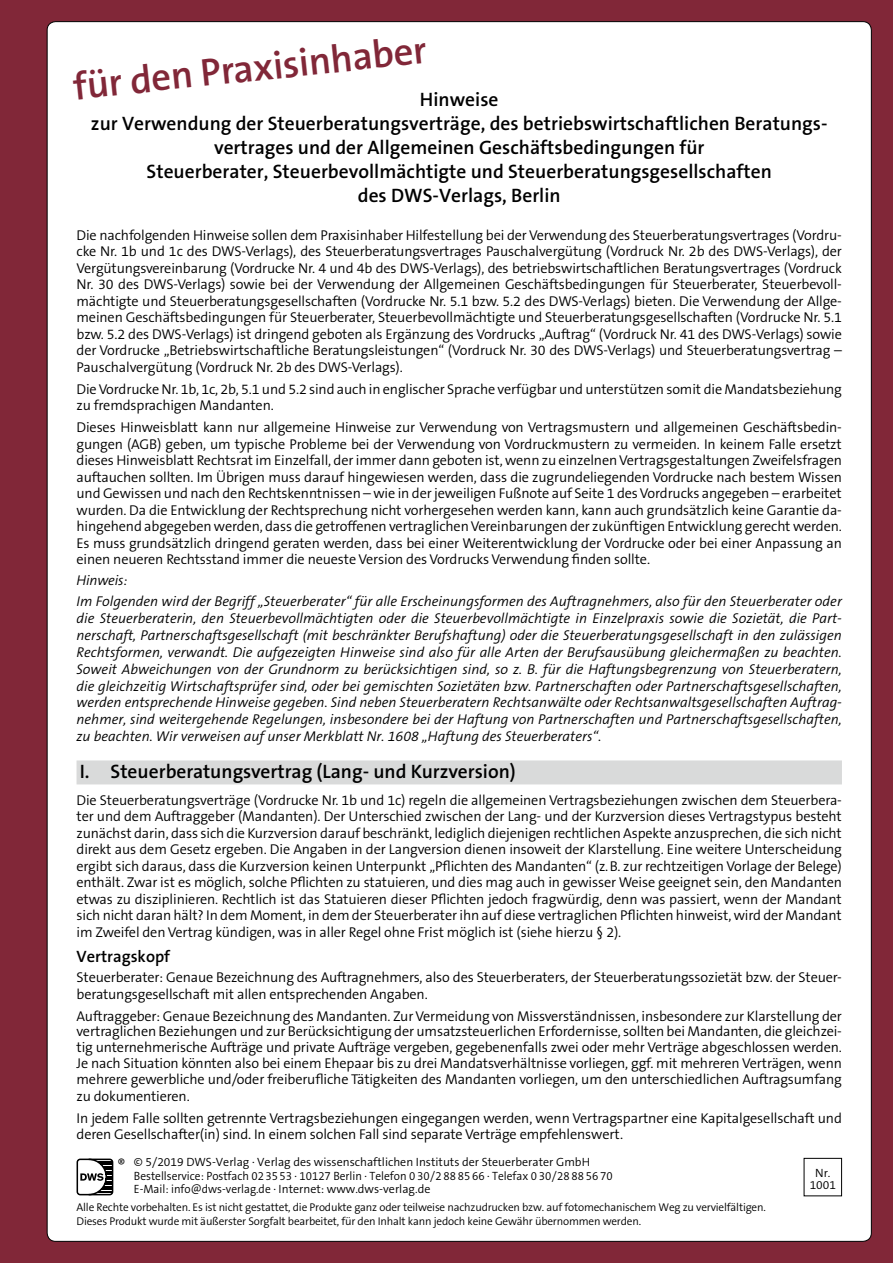
<style>
.page{position:relative;width:893px;height:1263px;background:#812738}
.page>*{position:absolute;margin:0;border:0;box-sizing:border-box;transform-origin:0 0}
.t1{font:600 39px "The Sans B6";color:#812738}
.t2{font:600 19.5px/24px "The Sans B6";color:#000;text-align:center}
.t3{font:600 16.5px "The Sans B6";color:#000}
.t4{font:300 14.25px/16.5px "The Sans B4";letter-spacing:-.01em;color:#000;text-align:justify}
.t5{font:italic 300 14.25px/16.8px "The Sans B4";color:#000}
.t6{font:300 12px/13.5px "The Sans B4";color:#000}
.t7{font:300 11.25px/13.5px "The Sans B4";letter-spacing:-.015em;color:#000}
.s1{font-size:14.25px}
</style>
<div class="page">
<div style="left:47px;top:22px;width:824px;height:1219px;background:#fff;border-radius:9px"></div>
<div style="left:77px;top:760px;width:765px;height:24px;background:#d9dada"></div>
<svg style="left:77px;top:1158px;width:36px;height:37px"></svg>
<div style="left:804px;top:1158px;width:38px;height:38px;border:1px solid #000"></div>
<h1 class="t1" style="left:71px;top:66px;width:357px;rotate:-6deg">für den Praxisinhaber</h1>
<p class="t2" style="left:91px;top:88px;width:738px">Hinweise<br>zur Verwendung der Steuerberatungsverträge, des betriebswirtschaftlichen Beratungs&shy;vertrages und der Allgemeinen Geschäftsbedingungen für<br>Steuerberater, Steuerbevollmächtigte und Steuerberatungsgesellschaften<br>des DWS-Verlags, Berlin</p>
<p class="t4" style="left:77px;top:227px;width:767px">Die nachfolgenden Hinweise sollen dem Praxisinhaber Hilfestellung bei der Verwendung des Steuerberatungsvertrages (Vordru&shy;cke Nr. 1b und 1c des DWS-Verlags), des Steuerberatungsvertrages Pauschalvergütung (Vordruck Nr. 2b des DWS-Verlags), der Vergütungsvereinbarung (Vordrucke Nr. 4 und 4b des DWS-Verlags), des betriebswirtschaftlichen Beratungsvertrages (Vordruck Nr. 30 des DWS-Verlags) sowie bei der Verwendung der Allgemeinen Geschäftsbedingungen für Steuerberater, Steuerbevoll&shy;mächtigte und Steuerberatungsgesellschaften (Vordrucke Nr. 5.1 bzw. 5.2 des DWS-Verlags) bieten. Die Verwendung der Allge&shy;meinen Geschäftsbedingungen für Steuerberater, Steuerbevollmächtigte und Steuerberatungsgesellschaften (Vordrucke Nr. 5.1 bzw. 5.2 des DWS-Verlags) ist dringend geboten als Ergänzung des Vordrucks „Auftrag“ (Vordruck Nr. 41 des DWS-Verlags) sowie der Vordrucke „Betriebswirtschaftliche Beratungsleistungen“ (Vordruck Nr. 30 des DWS-Verlags) und Steuerberatungsvertrag – Pauschalvergütung (Vordruck Nr. 2b des DWS-Verlags).</p>
<p class="t4" style="left:77px;top:381px;width:767px">Die Vordrucke Nr. 1b, 1c, 2b, 5.1 und 5.2 sind auch in englischer Sprache verfügbar und unterstützen somit die Mandatsbeziehung zu fremdsprachigen Mandanten.</p>
<p class="t4" style="left:77px;top:419px;width:767px">Dieses Hinweisblatt kann nur allgemeine Hinweise zur Verwendung von Vertragsmustern und allgemeinen Geschäftsbedin&shy;gungen (AGB) geben, um typische Probleme bei der Verwendung von Vordruckmustern zu vermeiden. In keinem Falle ersetzt dieses Hinweisblatt Rechtsrat im Einzelfall, der immer dann geboten ist, wenn zu einzelnen Vertragsgestaltungen Zweifelsfragen auftauchen sollten. Im Übrigen muss darauf hingewiesen werden, dass die zugrundeliegenden Vordrucke nach bestem Wissen und Gewissen und nach den Rechtskenntnissen – wie in der jeweiligen Fußnote auf Seite 1 des Vordrucks angegeben – erarbeitet wurden. Da die Entwicklung der Rechtsprechung nicht vorhergesehen werden kann, kann auch grundsätzlich keine Garantie da&shy;hingehend abgegeben werden, dass die getroffenen vertraglichen Vereinbarungen der zukünftigen Entwicklung gerecht werden.<br>Es muss grundsätzlich dringend geraten werden, dass bei einer Weiterentwicklung der Vordrucke oder bei einer Anpassung an einen neueren Rechtsstand immer die neueste Version des Vordrucks Verwendung finden sollte.</p>
<p class="t5" style="left:77px;top:571px;width:767px;line-height:20.7px">Hinweis:<br>Im Folgenden wird der Begriff „Steuerberater“ für alle Erscheinungsformen des Auftragnehmers, also für den Steuerberater oder</p>
<p class="t5" style="left:77px;top:610px;width:767px;text-align:justify">die Steuerberaterin, den Steuerbevollmächtigten oder die Steuerbevollmächtigte in Einzelpraxis sowie die Sozietät, die Part&shy;nerschaft, Partnerschaftsgesellschaft (mit beschränkter Berufshaftung) oder die Steuerberatungsgesellschaft in den zulässigen Rechtsformen, verwandt. Die aufgezeigten Hinweise sind also für alle Arten der Berufsausübung gleichermaßen zu beachten.<br>Soweit Abweichungen von der Grundnorm zu berücksichtigen sind, so z. B. für die Haftungsbegrenzung von Steuerberatern, die gleichzeitig Wirtschaftsprüfer sind, oder bei gemischten Sozietäten bzw. Partnerschaften oder Partnerschaftsgesellschaften, werden entsprechende Hinweise gegeben. Sind neben Steuerberatern Rechtsanwälte oder Rechtsanwaltsgesellschaften Auftrag&shy;nehmer, sind weitergehende Regelungen, insbesondere bei der Haftung von Partnerschaften und Partnerschaftsgesellschaften, zu beachten. Wir verweisen auf unser Merkblatt Nr. 1608 „Haftung des Steuerberaters“.</p>
<h2 class="t2" style="left:80px;top:760px;width:438px">I. Steuerberatungsvertrag (Lang- und Kurzversion)</h2>
<p class="t4" style="left:77px;top:792px;width:767px">Die Steuerberatungsverträge (Vordrucke Nr. 1b und 1c) regeln die allgemeinen Vertragsbeziehungen zwischen dem Steuerbera&shy;ter und dem Auftraggeber (Mandanten). Der Unterschied zwischen der Lang- und der Kurzversion dieses Vertragstypus besteht zunächst darin, dass sich die Kurzversion darauf beschränkt, lediglich diejenigen rechtlichen Aspekte anzusprechen, die sich nicht direkt aus dem Gesetz ergeben. Die Angaben in der Langversion dienen insoweit der Klarstellung. Eine weitere Unterscheidung ergibt sich daraus, dass die Kurzversion keinen Unterpunkt „Pflichten des Mandanten“ (z.B. zur rechtzeitigen Vorlage der Belege) enthält. Zwar ist es möglich, solche Pflichten zu statuieren, und dies mag auch in gewisser Weise geeignet sein, den Mandanten etwas zu disziplinieren. Rechtlich ist das Statuieren dieser Pflichten jedoch fragwürdig, denn was passiert, wenn der Mandant sich nicht daran hält? In dem Moment, in dem der Steuerberater ihn auf diese vertraglichen Pflichten hinweist, wird der Mandant im Zweifel den Vertrag kündigen, was in aller Regel ohne Frist möglich ist (siehe hierzu § 2).</p>
<p class="t3" style="left:77px;top:948px;width:95px">Vertragskopf</p>
<p class="t4" style="left:77px;top:969px;width:767px">Steuerberater: Genaue Bezeichnung des Auftragnehmers, also des Steuerberaters, der Steuerberatungssozietät bzw. der Steuer&shy;beratungsgesellschaft mit allen entsprechenden Angaben.</p>
<p class="t4" style="left:77px;top:1008px;width:767px;line-height:16px">Auftraggeber: Genaue Bezeichnung des Mandanten. Zur Vermeidung von Missverständnissen, insbesondere zur Klarstellung der vertraglichen Beziehungen und zur Berücksichtigung der umsatzsteuerlichen Erfordernisse, sollten bei Mandanten, die gleichzei&shy;tig unternehmerische Aufträge und private Aufträge vergeben, gegebenenfalls zwei oder mehr Verträge abgeschlossen werden.<br>Je nach Situation könnten also bei einem Ehepaar bis zu drei Mandatsverhältnisse vorliegen, ggf. mit mehreren Verträgen, wenn mehrere gewerbliche und/oder freiberufliche Tätigkeiten des Mandanten vorliegen, um den unterschiedlichen Auftragsumfang zu dokumentieren.</p>
<p class="t4" style="left:77px;top:1110px;width:767px;line-height:15.8px">In jedem Falle sollten getrennte Vertragsbeziehungen eingegangen werden, wenn Vertragspartner eine Kapitalgesellschaft und deren Gesellschafter(in) sind. In einem solchen Fall sind separate Verträge empfehlenswert.</p>
<p class="t6" style="left:134px;top:1156px;width:480px;text-indent:-16px"><span class="s1">®</span> © 5/2019 DWS-Verlag · Verlag des wissenschaftlichen Instituts der Steuerberater GmbH<br>Bestellservice: Postfach 023553 · 10127 Berlin · Telefon 0 30/2 88 85 66 · Telefax 0 30/28 88 56 70<br>E-Mail: info@dws-verlag.de · Internet: www.dws-verlag.de</p>
<p class="t7" style="left:77px;top:1201px;width:691px">Alle Rechte vorbehalten. Es ist nicht gestattet, die Produkte ganz oder teilweise nachzudrucken bzw. auf fotomechanischem Weg zu vervielfältigen.<br>Dieses Produkt wurde mit äußerster Sorgfalt bearbeitet, für den Inhalt kann jedoch keine Gewähr übernommen werden.</p>
<p class="t6" style="left:810px;top:1167px;width:28px;line-height:12px;text-align:center">Nr.<br>1001</p>
</div>
